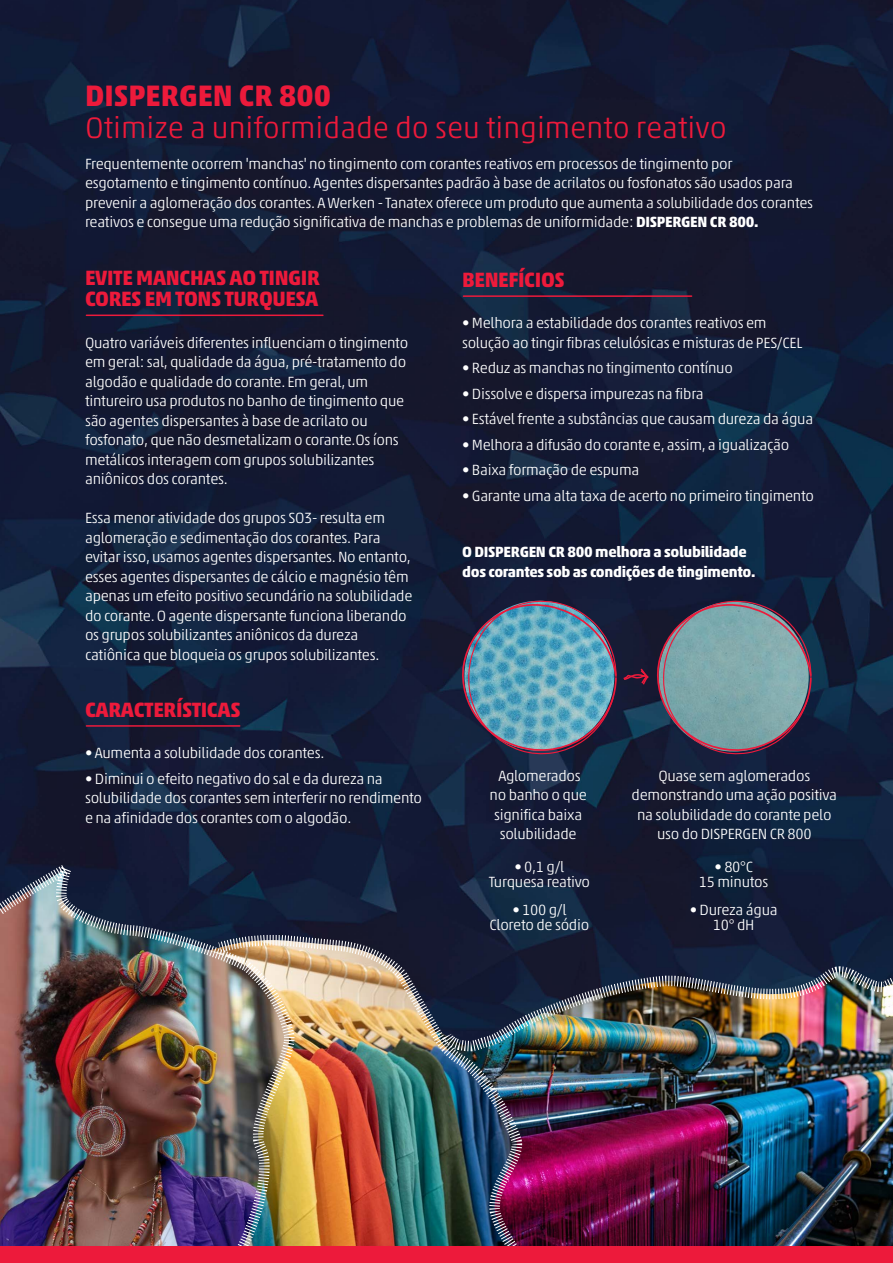
<style>
.page{position:relative;width:893px;height:1263px;background:#fff}
.page>*{position:absolute;margin:0;border:0;box-sizing:border-box;transform-origin:0 0}
.t1{font:300 30px "Akko W1 G";color:#ed1a3b}
.t2{font:700 30px "Akko W1 G";color:#ed1a3b}
.t3{font:700 21px/21px "Akko W1 G";letter-spacing:-.02em;color:#ed1a3b}
.t4{font:300 15px/19.5px "Akko W1 G";letter-spacing:-.02em;color:#fff;text-align:center}
.t5{font:700 15px/19.5px "Akko W1 G";letter-spacing:-.02em;color:#fff}
.s1{font-weight:700}
</style>
<div class="page">
<img style="left:0;top:0;width:893px;height:960px">
<img style="left:529px;top:1055px;width:364px;height:191px">
<img style="left:306px;top:1152px;width:176px;height:94px">
<hr style="left:86px;top:725px;width:154px;height:2px;background:#ed1a3b">
<hr style="left:463px;top:295px;width:229px;height:2px;background:#ed1a3b">
<hr style="left:86px;top:315px;width:237px;height:1px;background:#ed1a3b">
<img style="left:529px;top:960px;width:364px;height:95px">
<img style="left:482px;top:1126px;width:55px;height:120px">
<img style="left:306px;top:927px;width:223px;height:225px">
<img style="left:0;top:869px;width:306px;height:377px">
<div style="left:0;top:1246px;width:893px;height:17px;background:#ed1a3b"></div>
<svg style="left:459px;top:600px;width:353px;height:155px;background:#577587"></svg>
<h1 class="t2" style="left:85px;top:73px;width:247px">DISPERGEN CR 800</h1>
<h1 class="t1" style="left:85px;top:107px;width:643px">Otimize a uniformidade do seu tingimento reativo</h1>
<p class="t4" style="left:85px;top:153px;width:730px;text-align:left">Frequentemente ocorrem 'manchas' no tingimento com corantes reativos em processos de tingimento por esgotamento e tingimento contínuo. Agentes dispersantes padrão à base de acrilatos ou fosfonatos são usados para prevenir a aglomeração dos corantes. A Werken - Tanatex oferece um produto que aumenta a solubilidade dos corantes reativos e consegue uma redução significativa de manchas e problemas de uniformidade: <span class="s1">DISPERGEN CR 800.</span></p>
<h2 class="t3" style="left:85px;top:266px;width:236px">EVITE MANCHAS AO TINGIR<br>CORES EM TONS TURQUESA</h2>
<p class="t4" style="left:85px;top:332px;width:325px;text-align:left">Quatro variáveis diferentes influenciam o tingimento em geral: sal, qualidade da água, pré-tratamento do algodão e qualidade do corante. Em geral, um tintureiro usa produtos no banho de tingimento que são agentes dispersantes à base de acrilato ou fosfonato, que não desmetalizam o corante.Os íons metálicos interagem com grupos solubilizantes aniônicos dos corantes.</p>
<p class="t4" style="left:85px;top:507px;width:329px;text-align:left">Essa menor atividade dos grupos SO3- resulta em aglomeração e sedimentação dos corantes. Para evitar isso, usamos agentes dispersantes. No entanto, esses agentes dispersantes de cálcio e magnésio têm apenas um efeito positivo secundário na solubilidade do corante. O agente dispersante funciona liberando os grupos solubilizantes aniônicos da dureza catiônica que bloqueia os grupos solubilizantes.</p>
<h2 class="t3" style="left:85px;top:697px;width:157px">CARACTERÍSTICAS</h2>
<p class="t4" style="left:85px;top:742px;width:241px">• Aumenta a solubilidade dos corantes.</p>
<p class="t4" style="left:85px;top:768px;width:339px;text-align:left">• Diminui o efeito negativo do sal e da dureza na solubilidade dos corantes sem interferir no rendimento e na afinidade dos corantes com o algodão.</p>
<h2 class="t3" style="left:462px;top:267px;width:104px">BENEFÍCIOS</h2>
<p class="t4" style="left:462px;top:313px;width:342px;text-align:left">• Melhora a estabilidade dos corantes reativos em solução ao tingir fibras celulósicas e misturas de PES/CEL</p>
<p class="t4" style="left:462px;top:358px;width:272px">• Reduz as manchas no tingimento contínuo</p>
<p class="t4" style="left:462px;top:383px;width:243px">• Dissolve e dispersa impurezas na fibra</p>
<p class="t4" style="left:462px;top:409px;width:353px">• Estável frente a substâncias que causam dureza da água</p>
<p class="t4" style="left:462px;top:434px;width:329px">• Melhora a difusão do corante e, assim, a igualização</p>
<p class="t4" style="left:462px;top:460px;width:179px">• Baixa formação de espuma</p>
<p class="t4" style="left:462px;top:485px;width:353px">• Garante uma alta taxa de acerto no primeiro tingimento</p>
<p class="t5" style="left:462px;top:541px;width:295px">O DISPERGEN CR 800 melhora a solubilidade dos corantes sob as condições de tingimento.</p>
<p class="t4" style="left:490px;top:765px;width:99px">Aglomerados no banho o que significa baixa solubilidade</p>
<p class="t4" style="left:632px;top:765px;width:207px">Quase sem aglomerados demonstrando uma ação positiva na solubilidade do corante pelo uso do DISPERGEN CR 800</p>
<p class="t4" style="left:489px;top:858px;width:103px;line-height:15px">• 0,1 g/l<br>Turquesa reativo</p>
<p class="t4" style="left:490px;top:902px;width:101px;line-height:15px">• 100 g/l<br>Cloreto de sódio</p>
<p class="t4" style="left:699px;top:858px;width:71px;line-height:15px">• 80°C<br>15 minutos</p>
<p class="t4" style="left:690px;top:902px;width:89px;line-height:15px">• Dureza água<br>10° dH</p>
</div>
